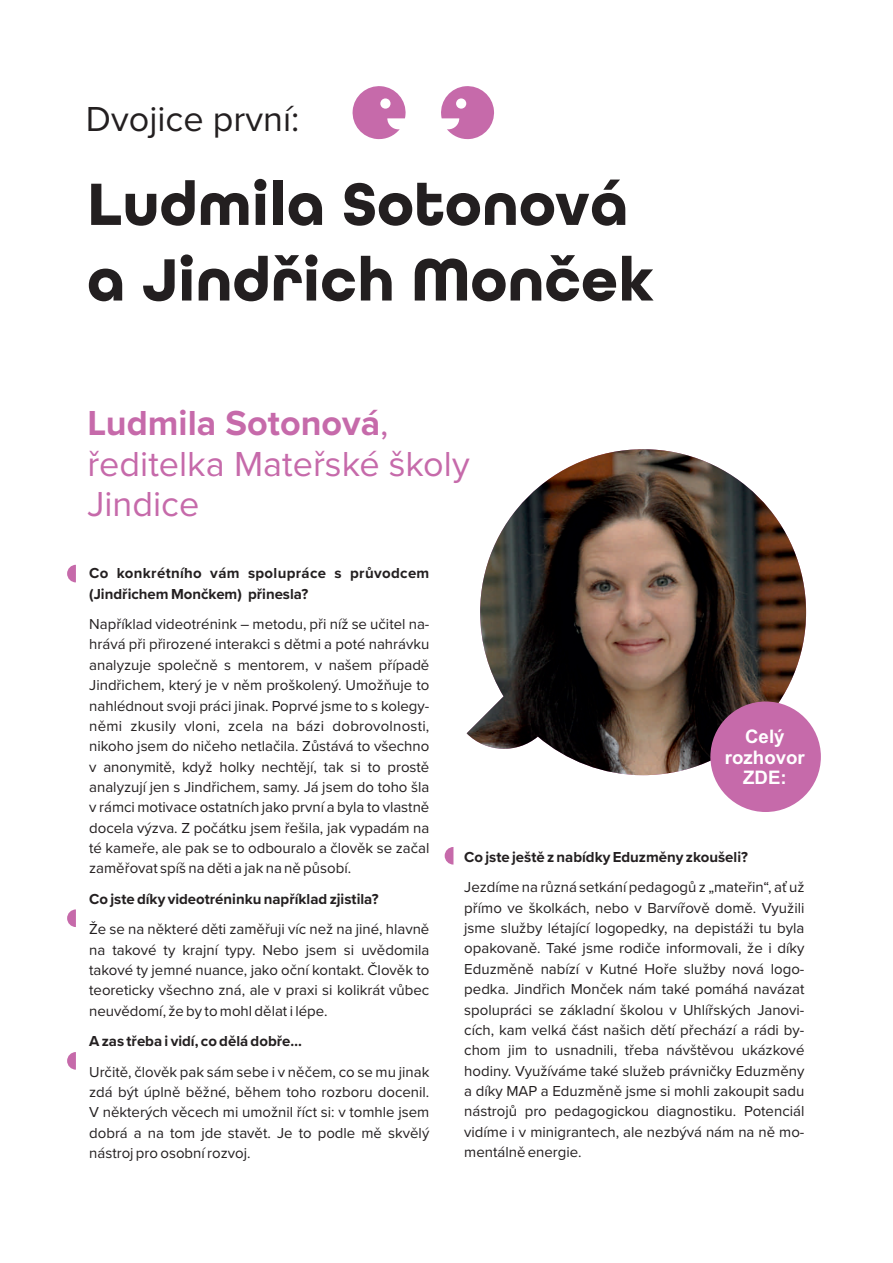
<style>
.page{position:relative;width:893px;height:1263px;background:#fff}
.page>*{position:absolute;margin:0;border:0;box-sizing:border-box;transform-origin:0 0}
.t1{font:700 63px/75.6px "All Round Gothic";color:#231f20}
.t2{font:36px/40.7px "Proxima Nova";color:#c66aaa}
.t3{font:36px "Proxima Nova";color:#231f20}
.t4{font:700 18.75px/20.9px "Arial";color:#fff;text-align:center}
.t5{font:15px/20.4px "Proxima Nova";color:#231f20;text-align:justify}
.t6{font:700 15px "Proxima Nova";color:#231f20}
.t7{font:700 15px/20.4px "Proxima Nova";letter-spacing:.025em;color:#231f20}
.s1{font-weight:700}
</style>
<div class="page">
<img style="left:467px;top:449px;width:339px;height:326px">
<svg style="left:352px;top:86px;width:54px;height:54px"></svg>
<svg style="left:441px;top:86px;width:53px;height:54px"></svg>
<svg style="left:67px;top:565px;width:9px;height:17px"></svg>
<svg style="left:67px;top:909px;width:9px;height:18px"></svg>
<svg style="left:67px;top:1052px;width:9px;height:18px"></svg>
<svg style="left:445px;top:847px;width:8px;height:17px"></svg>
<div style="left:710px;top:701px;width:111px;height:111px;background:#c66aaa;border-radius:50%"></div>
<h2 class="t3" style="left:86px;top:103px;width:215px">Dvojice první:</h2>
<h1 class="t1" style="left:87px;top:171px;width:569px">Ludmila Sotonová a Jindřich Monček</h1>
<h2 class="t2" style="left:87px;top:404px;width:384px"><span class="s1">Ludmila Sotonová</span>, ředitelka Mateřské školy<br>Jindice</h2>
<p class="t7" style="left:89px;top:564px;width:342px">Co konkrétního vám spolupráce s průvodcem (Jindřichem Mončkem) přinesla?</p>
<p class="t5" style="left:89px;top:615px;width:342px">Například videotrénink – metodu, při níž se učitel na&shy;hrává při přirozené interakci s dětmi a poté nahrávku analyzuje společně s mentorem, v našem případě Jindřichem, který je v něm proškolený. Umožňuje to nahlédnout svoji práci jinak. Poprvé jsme to s kolegy&shy;němi zkusily vloni, zcela na bázi dobrovolnosti, nikoho jsem do ničeho netlačila. Zůstává to všechno v anonymitě, když holky nechtějí, tak si to prostě analyzují jen s Jindřichem, samy. Já jsem do toho šla v rámci motivace ostatních jako první a byla to vlastně docela výzva. Z počátku jsem řešila, jak vypadám na té kameře, ale pak se to odbouralo a člověk se začal zaměřovat spíš na děti a jak na ně působí.</p>
<p class="t6" style="left:89px;top:892px;width:291px">Co jste díky videotréninku například zjistila?</p>
<p class="t5" style="left:89px;top:920px;width:342px">Že se na některé děti zaměřuji víc než na jiné, hlavně na takové ty krajní typy. Nebo jsem si uvědomila takové ty jemné nuance, jako oční kontakt. Člověk to teoreticky všechno zná, ale v praxi si kolikrát vůbec neuvědomí, že by to mohl dělat i lépe.</p>
<p class="t6" style="left:89px;top:1034px;width:214px">A zas třeba i vidí, co dělá dobře…</p>
<p class="t5" style="left:89px;top:1062px;width:342px">Určitě, člověk pak sám sebe i v něčem, co se mu jinak zdá být úplně běžné, během toho rozboru docenil.<br>V některých věcech mi umožnil říct si: v tomhle jsem dobrá a na tom jde stavět. Je to podle mě skvělý nástroj pro osobní rozvoj.</p>
<p class="t4" style="left:725px;top:727px;width:81px">Celý rozhovor<br>ZDE:</p>
<p class="t6" style="left:464px;top:850px;width:285px">Co jste ještě z nabídky Eduzměny zkoušeli?</p>
<p class="t5" style="left:464px;top:878px;width:342px">Jezdíme na různá setkání pedagogů z „mateřin“, ať už přímo ve školkách, nebo v Barvířově domě. Využili jsme služby létající logopedky, na depistáži tu byla opakovaně. Také jsme rodiče informovali, že i díky Eduzměně nabízí v Kutné Hoře služby nová logo&shy;pedka. Jindřich Monček nám také pomáhá navázat spolupráci se základní školou v Uhlířských Janovi&shy;cích, kam velká část našich dětí přechází a rádi by&shy;chom jim to usnadnili, třeba návštěvou ukázkové hodiny. Využíváme také služeb právničky Eduzměny a díky MAP a Eduzměně jsme si mohli zakoupit sadu nástrojů pro pedagogickou diagnostiku. Potenciál vidíme i v minigrantech, ale nezbývá nám na ně mo&shy;mentálně energie.</p>
</div>
